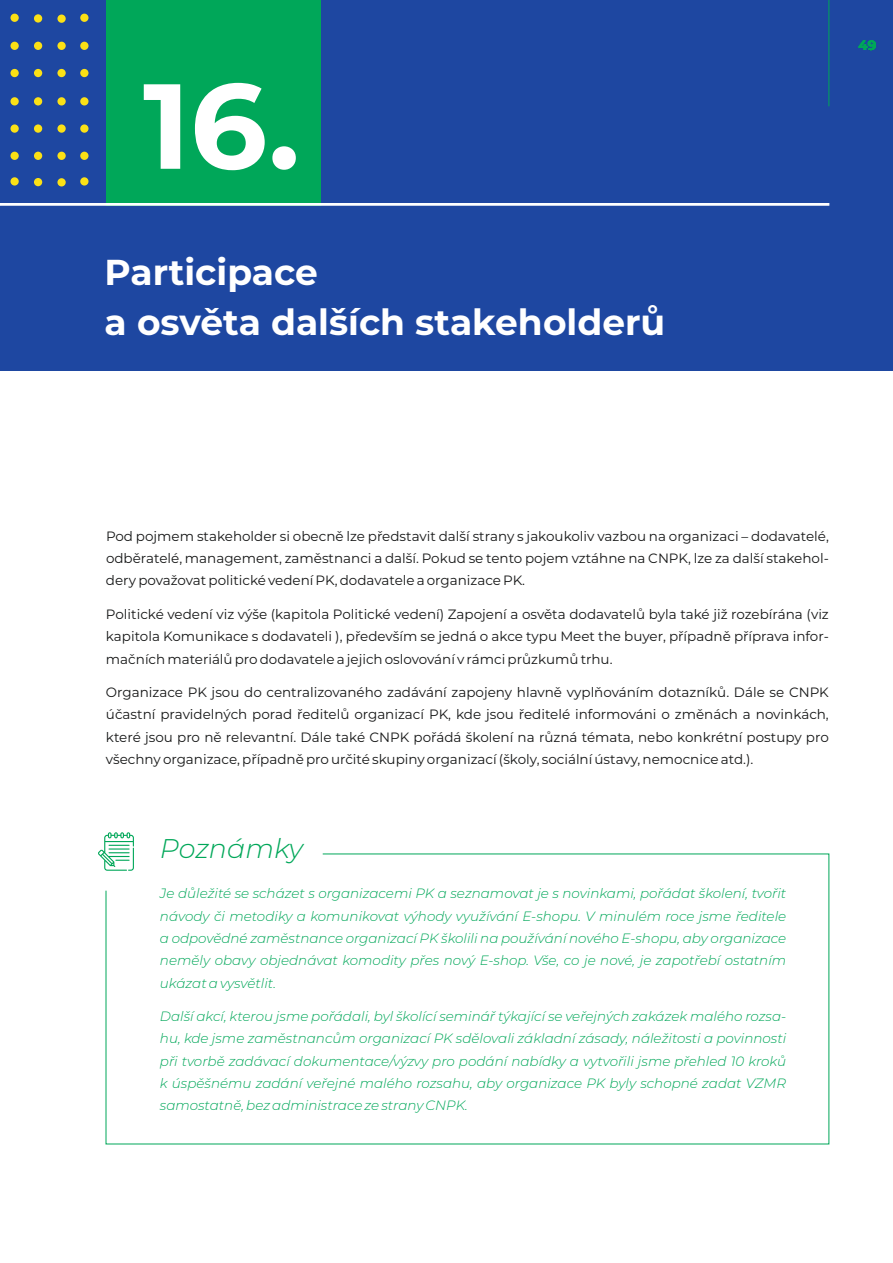
<style>
.page{position:relative;width:893px;height:1263px;background:#fff}
.page>*{position:absolute;margin:0;border:0;box-sizing:border-box;transform-origin:0 0}
.t1{font:700 120.6px "Montserrat";color:#fff}
.t2{font:700 36px/49.7px "Montserrat";color:#fff}
.t3{font:italic 300 27px "Montserrat";color:#00a759}
.t4{font:13.5px/22.4px "Montserrat";color:#151616;text-align:justify}
.t5{font:italic 300 13.5px/22.4px "Montserrat";color:#00a759;text-align:justify}
.t6{font:700 13.5px "Montserrat";color:#00a759}
</style>
<div class="page">
<div style="left:0;top:0;width:893px;height:370px;background:#1e47a1"></div>
<div style="left:106px;top:0;width:214px;height:205px;background:#00a759"></div>
<div style="left:34px;top:42px;width:8px;height:8px;background:#fbe116;border-radius:50%"></div>
<div style="left:57px;top:42px;width:9px;height:8px;background:#fbe116;border-radius:50%"></div>
<div style="left:10px;top:42px;width:9px;height:8px;background:#fbe116;border-radius:50%"></div>
<div style="left:34px;top:69px;width:8px;height:8px;background:#fbe116;border-radius:50%"></div>
<div style="left:57px;top:69px;width:9px;height:8px;background:#fbe116;border-radius:50%"></div>
<div style="left:10px;top:69px;width:9px;height:8px;background:#fbe116;border-radius:50%"></div>
<div style="left:34px;top:97px;width:8px;height:8px;background:#fbe116;border-radius:50%"></div>
<div style="left:57px;top:97px;width:9px;height:8px;background:#fbe116;border-radius:50%"></div>
<div style="left:10px;top:97px;width:9px;height:8px;background:#fbe116;border-radius:50%"></div>
<div style="left:34px;top:124px;width:8px;height:9px;background:#fbe116;border-radius:50%"></div>
<div style="left:57px;top:124px;width:9px;height:9px;background:#fbe116;border-radius:50%"></div>
<div style="left:10px;top:124px;width:9px;height:9px;background:#fbe116;border-radius:50%"></div>
<div style="left:34px;top:152px;width:8px;height:8px;background:#fbe116;border-radius:50%"></div>
<div style="left:57px;top:152px;width:9px;height:8px;background:#fbe116;border-radius:50%"></div>
<div style="left:10px;top:152px;width:9px;height:8px;background:#fbe116;border-radius:50%"></div>
<div style="left:57px;top:178px;width:9px;height:8px;background:#fbe116;border-radius:50%"></div>
<div style="left:34px;top:178px;width:8px;height:8px;background:#fbe116;border-radius:50%"></div>
<div style="left:10px;top:177px;width:9px;height:9px;background:#fbe116;border-radius:50%"></div>
<div style="left:57px;top:15px;width:9px;height:8px;background:#fbe116;border-radius:50%"></div>
<div style="left:34px;top:14px;width:8px;height:9px;background:#fbe116;border-radius:50%"></div>
<div style="left:10px;top:14px;width:9px;height:8px;background:#fbe116;border-radius:50%"></div>
<div style="left:80px;top:42px;width:9px;height:8px;background:#fbe116;border-radius:50%"></div>
<div style="left:80px;top:69px;width:9px;height:8px;background:#fbe116;border-radius:50%"></div>
<div style="left:80px;top:97px;width:9px;height:8px;background:#fbe116;border-radius:50%"></div>
<div style="left:80px;top:124px;width:9px;height:9px;background:#fbe116;border-radius:50%"></div>
<div style="left:80px;top:152px;width:9px;height:8px;background:#fbe116;border-radius:50%"></div>
<div style="left:80px;top:177px;width:9px;height:9px;background:#fbe116;border-radius:50%"></div>
<div style="left:80px;top:14px;width:9px;height:8px;background:#fbe116;border-radius:50%"></div>
<svg style="left:0;top:203px;width:830px;height:3px;background:#ebf1f5"></svg>
<svg style="left:105px;top:853px;width:725px;height:292px"></svg>
<svg style="left:98px;top:832px;width:36px;height:39px"></svg>
<hr style="left:828px;top:0;width:1px;height:106px;background:#00a759">
<h1 class="t1" style="left:143px;top:52px;width:158px">16.</h1>
<h2 class="t2" style="left:105px;top:248px;width:562px">Participace<br>a osvěta dalších stakeholderů</h2>
<p class="t6" style="left:859px;top:37px;width:19px">49</p>
<p class="t4" style="left:106px;top:525px;width:724px">Pod pojmem stakeholder si obecně lze představit další strany s jakoukoliv vazbou na organizaci – dodavatelé, odběratelé, management, zaměstnanci a další. Pokud se tento pojem vztáhne na CNPK, lze za další stakehol&shy;dery považovat politické vedení PK, dodavatele a organizace PK.</p>
<p class="t4" style="left:106px;top:603px;width:724px">Politické vedení viz výše (kapitola Politické vedení) Zapojení a osvěta dodavatelů byla také již rozebírána (viz kapitola Komunikace s dodavateli ), především se jedná o akce typu Meet the buyer, případně příprava infor&shy;mačních materiálů pro dodavatele a jejich oslovování v rámci průzkumů trhu.</p>
<p class="t4" style="left:106px;top:681px;width:724px">Organizace PK jsou do centralizovaného zadávání zapojeny hlavně vyplňováním dotazníků. Dále se CNPK účastní pravidelných porad ředitelů organizací PK, kde jsou ředitelé informováni o změnách a novinkách, které jsou pro ně relevantní. Dále také CNPK pořádá školení na různá témata, nebo konkrétní postupy pro všechny organizace, případně pro určité skupiny organizací (školy, sociální ústavy, nemocnice atd.).</p>
<h3 class="t3" style="left:160px;top:832px;width:145px">Poznámky</h3>
<p class="t5" style="left:160px;top:882px;width:628px">Je důležité se scházet s organizacemi PK a seznamovat je s novinkami, pořádat školení, tvořit návody či metodiky a komunikovat výhody využívání E-shopu. V minulém roce jsme ředitele a odpovědné zaměstnance organizací PK školili na používání nového E-shopu, aby organizace neměly obavy objednávat komodity přes nový E-shop. Vše, co je nové, je zapotřebí ostatním ukázat a vysvětlit.</p>
<p class="t5" style="left:160px;top:1005px;width:628px">Další akcí, kterou jsme pořádali, byl školící seminář týkající se veřejných zakázek malého rozsa&shy;hu, kde jsme zaměstnancům organizací PK sdělovali základní zásady, náležitosti a povinnosti při tvorbě zadávací dokumentace/výzvy pro podání nabídky a vytvořili jsme přehled 10 kroků k úspěšnému zadání veřejné malého rozsahu, aby organizace PK byly schopné zadat VZMR samostatně, bez administrace ze strany CNPK.</p>
</div>
